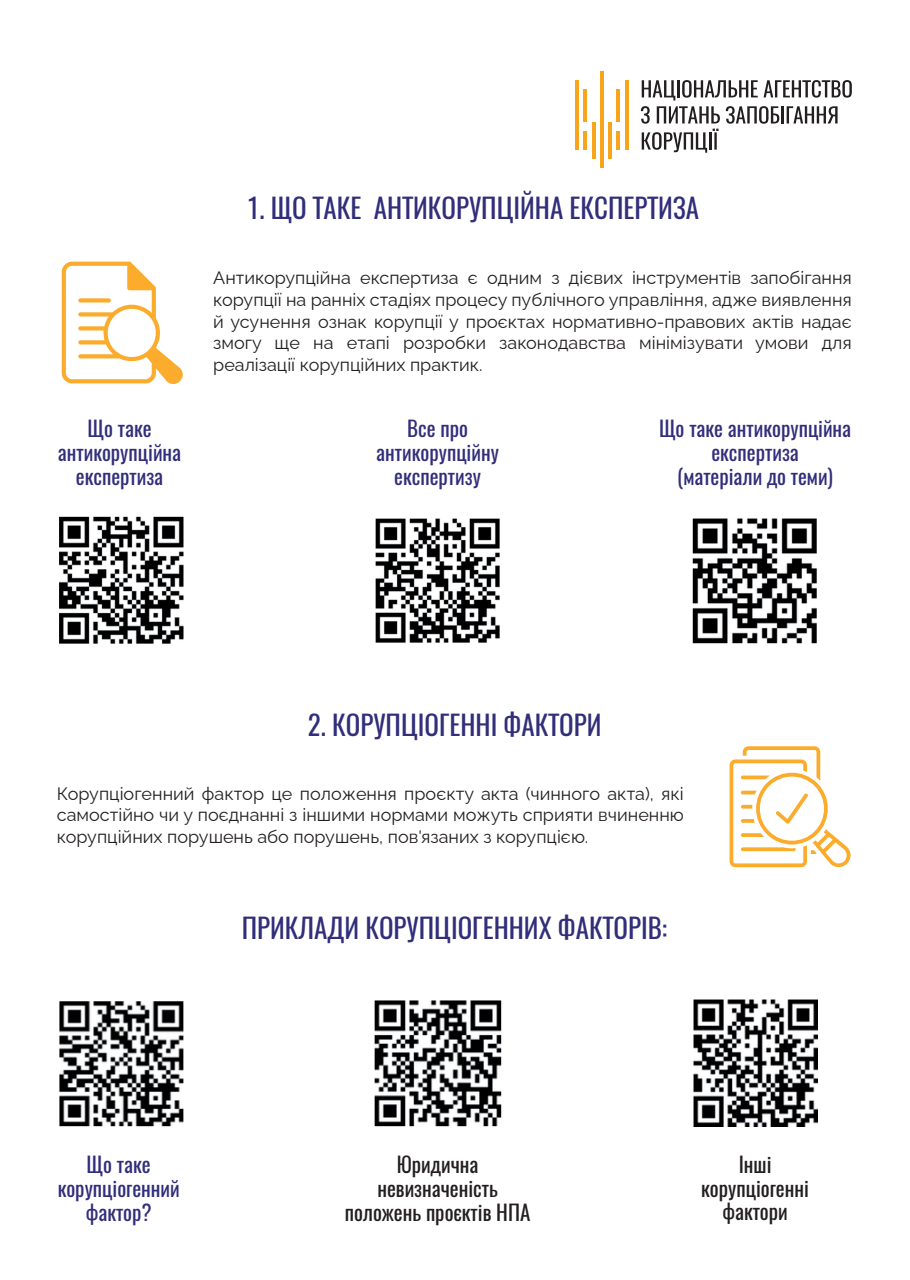
<style>
.page{position:relative;width:910px;height:1280px;background:#fff}
.page>*{position:absolute;margin:0;border:0;box-sizing:border-box;transform-origin:0 0}
.t1{font:27px "Oswald";color:#312e7a}
.t2{font:21px/24px "Oswald";color:#312e7a;text-align:center}
.t3{font:21px/24px "Oswald";color:#231f20;text-align:center}
.t4{font:100 18px/21.6px "Raleway";color:#231f20;text-align:justify}
</style>
<div class="page">
<img style="left:59px;top:516px;width:125px;height:127px">
<img style="left:375px;top:518px;width:125px;height:125px">
<img style="left:692px;top:518px;width:125px;height:126px">
<img style="left:59px;top:1001px;width:125px;height:125px">
<img style="left:374px;top:1000px;width:127px;height:126px">
<img style="left:693px;top:999px;width:125px;height:127px">
<svg style="left:62px;top:262px;width:121px;height:122px"></svg>
<div style="left:78px;top:298px;width:33px;height:5px;background:#fbac2d;border-radius:2px"></div>
<svg style="left:730px;top:746px;width:121px;height:121px"></svg>
<hr style="left:592px;top:122px;width:3px;height:37px;background:#f9a51b">
<hr style="left:584px;top:90px;width:3px;height:32px;background:#f9a51b">
<hr style="left:584px;top:131px;width:3px;height:19px;background:#f9a51b">
<hr style="left:600px;top:71px;width:4px;height:97px;background:#f9a51b">
<hr style="left:575px;top:80px;width:4px;height:70px;background:#f9a51b">
<hr style="left:608px;top:122px;width:4px;height:37px;background:#f9a51b">
<hr style="left:617px;top:90px;width:3px;height:32px;background:#f9a51b">
<hr style="left:617px;top:131px;width:3px;height:19px;background:#f9a51b">
<hr style="left:625px;top:80px;width:3px;height:70px;background:#f9a51b">
<svg style="left:641px;top:80px;width:211px;height:73px"></svg>
<h1 class="t1" style="left:247px;top:189px;width:454px">1. ЩО ТАКЕ АНТИКОРУПЦІЙНА ЕКСПЕРТИЗА</h1>
<p class="t4" style="left:213px;top:265px;width:640px">Антикорупційна експертиза є одним з дієвих інструментів запобігання корупції на ранніх стадіях процесу публічного управління, адже виявлення й усунення ознак корупції у проєктах нормативно-правових актів надає змогу ще на етапі розробки законодавства мінімізувати умови для реалізації корупційних практик.</p>
<p class="t2" style="left:58px;top:417px;width:125px">Що таке антикорупційна експертиза</p>
<p class="t2" style="left:376px;top:417px;width:124px">Все про антикорупційну експертизу</p>
<p class="t2" style="left:659px;top:417px;width:194px">Що таке антикорупційна експертиза<br>(матеріали до теми)</p>
<h1 class="t1" style="left:308px;top:706px;width:295px">2. КОРУПЦІОГЕННІ ФАКТОРИ</h1>
<p class="t4" style="left:57px;top:780px;width:628px">Корупціогенний фактор це положення проєкту акта (чинного акта), які самостійно чи у поєднанні з іншими нормами можуть сприяти вчиненню корупційних порушень або порушень, пов'язаних з корупцією.</p>
<h1 class="t1" style="left:242px;top:909px;width:427px">ПРИКЛАДИ КОРУПЦІОГЕННИХ ФАКТОРІВ:</h1>
<p class="t2" style="left:58px;top:1152px;width:123px">Що таке корупціогенний фактор?</p>
<p class="t3" style="left:345px;top:1152px;width:187px">Юридична невизначеність положень проєктів НПА</p>
<p class="t3" style="left:701px;top:1153px;width:109px;line-height:23.2px">Інші корупціогенні фактори</p>
</div>
